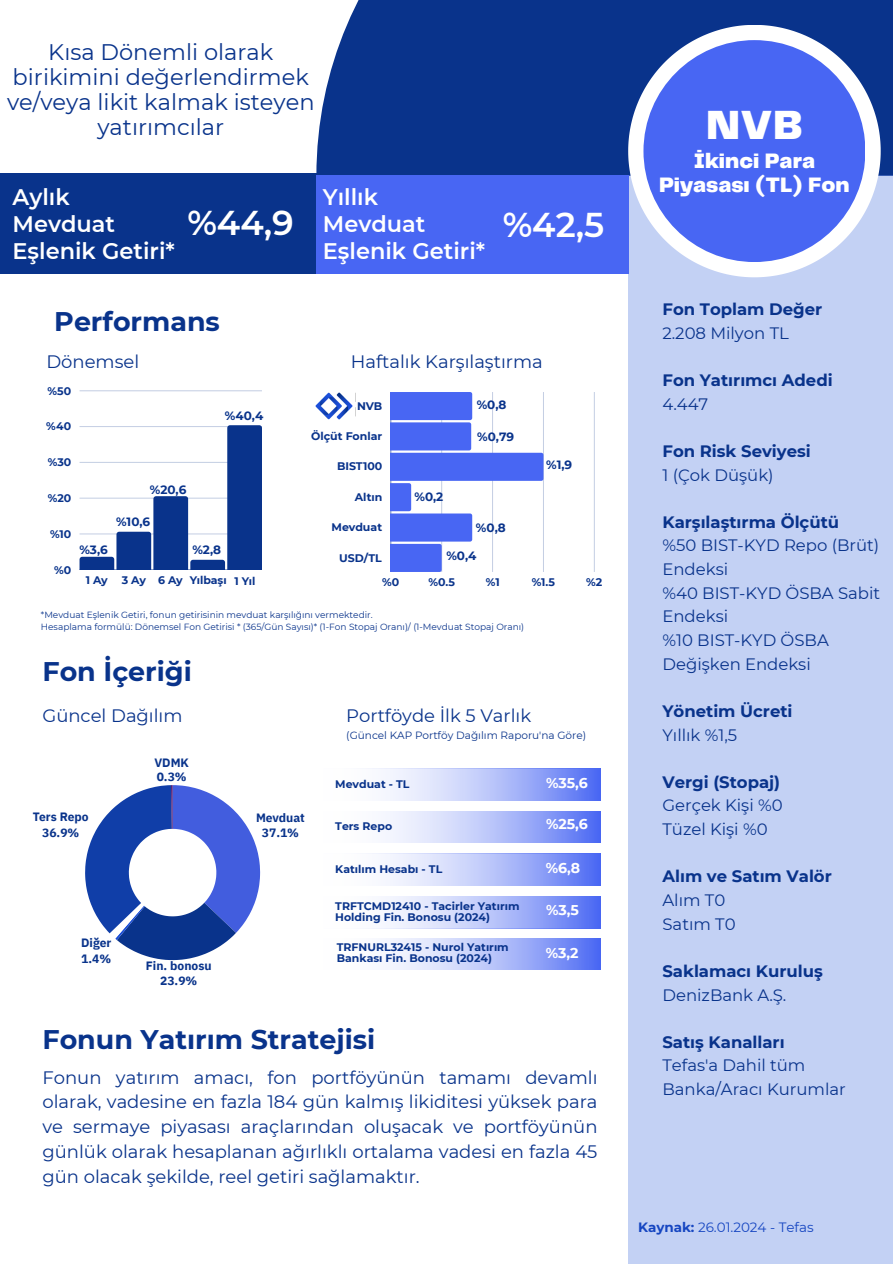
<style>
.page{position:relative;width:893px;height:1264px;background:#fff}
.page>*{position:absolute;margin:0;border:0;box-sizing:border-box;transform-origin:0 0}
.t1{font:900 42.3px "Telegraf";color:#fff}
.t2{font:600 34.35px "Montserrat";color:#fff}
.t3{font:700 26.85px "Montserrat";color:#09338b}
.t4{font:22.5px/24.8px "Montserrat";color:#09338b;text-align:center}
.t5{font:600 22.5px/27px "Montserrat";color:#fff}
.t6{font:900 21.75px/23.5px "Telegraf";color:#fff;text-align:center}
.t7{font:18px/24.8px "Montserrat";color:#09338b;text-align:justify}
.t8{font:16.5px/23.7px "Montserrat";color:#09338b}
.t9{font:700 16.5px/23.7px "Montserrat";color:#09338b}
.t10{font:700 14.1px "Montserrat";color:#fff}
.t11{font:13.5px "Montserrat";color:#1646c1}
.t12{font:700 12px/14.7px "IBM Plex Sans";color:#09338b;text-align:center}
.t13{font:700 12px "Montserrat";color:#09338b}
.t14{font:700 10.95px/10.9px "Montserrat";color:#09338b}
.t15{font:10.5px "Montserrat";color:#09338b}
.t16{font:9px "Montserrat";color:#09338b}
.s1{font-weight:400}
.s2{font-weight:700}
</style>
<div class="page">
<div style="left:316px;top:0;width:576px;height:176px;background:#09338b"></div>
<div style="left:628px;top:176px;width:264px;height:1087px;background:#c3d1f4"></div>
<svg style="left:628px;top:25px;width:252px;height:252px"></svg>
<div style="left:643px;top:40px;width:222px;height:222px;background:#4866f3;border-radius:50%"></div>
<div style="left:0;top:174px;width:316px;height:100px;background:#09338b"></div>
<div style="left:316px;top:176px;width:312px;height:98px;background:#4866f3"></div>
<svg style="left:85px;top:785px;width:175px;height:175px"></svg>
<hr style="left:79px;top:390px;width:183px;height:1px;background:#09338b">
<hr style="left:79px;top:569px;width:183px;height:1px;background:#09338b">
<svg style="left:79px;top:425px;width:183px;height:144px"></svg>
<svg style="left:386px;top:811px;width:214px;height:31px;background:#b0bdf9"></svg>
<svg style="left:368px;top:853px;width:232px;height:32px"></svg>
<svg style="left:386px;top:896px;width:214px;height:32px;background:#b0bdf9"></svg>
<svg style="left:386px;top:938px;width:214px;height:31px;background:#b0bdf9"></svg>
<svg style="left:386px;top:769px;width:214px;height:31px;background:#b0bdf9"></svg>
<hr style="left:543px;top:392px;width:1px;height:180px;background:#09338b">
<hr style="left:594px;top:392px;width:1px;height:180px;background:#09338b">
<hr style="left:390px;top:392px;width:1px;height:180px;background:#09338b">
<svg style="left:391px;top:392px;width:152px;height:180px"></svg>
<img style="left:315px;top:392px;width:38px;height:27px">
<p class="t4" style="left:7px;top:40px;width:309px">Kısa Dönemli olarak birikimini değerlendirmek ve/veya likit kalmak isteyen yatırımcılar</p>
<p class="t5" style="left:12px;top:183px;width:59px">Aylık</p>
<p class="t5" style="left:12px;top:210px;width:164px">Mevduat<br>Eşlenik Getiri*</p>
<p class="t2" style="left:187px;top:202px;width:108px">%44,9</p>
<h5 class="t5" style="left:323px;top:183px;width:57px">Yıllık</h5>
<h5 class="t5" style="left:323px;top:210px;width:164px">Mevduat<br>Eşlenik Getiri*</h5>
<p class="t2" style="left:502px;top:204px;width:103px">%42,5</p>
<h5 class="t3" style="left:54px;top:305px;width:167px">Performans</h5>
<h5 class="t7" style="left:46px;top:349px;width:94px">Dönemsel</h5>
<h5 class="t7" style="left:351px;top:349px;width:193px">Haftalık Karşılaştırma</h5>
<p class="t14" style="left:47px;top:385px;width:25px">%50</p>
<p class="t14" style="left:46px;top:421px;width:26px">%40</p>
<p class="t13" style="left:225px;top:408px;width:40px">%40,4</p>
<p class="t14" style="left:48px;top:457px;width:25px">%30</p>
<p class="t14" style="left:48px;top:492px;width:25px">%20</p>
<p class="t14" style="left:50px;top:528px;width:23px">%10</p>
<p class="t14" style="left:54px;top:564px;width:19px">%0</p>
<h5 class="t13" style="left:150px;top:482px;width:38px">%20,6</h5>
<p class="t13" style="left:79px;top:542px;width:30px">%3,6</p>
<h2 class="t13" style="left:116px;top:514px;width:36px">%10,6</h2>
<h5 class="t13" style="left:192px;top:542px;width:30px">%2,8</h5>
<p class="t14" style="left:86px;top:574px;width:24px">1 Ay</p>
<p class="t14" style="left:122px;top:574px;width:135px">3 Ay 6 Ay Yılbaşı 1 Yıl</p>
<p class="t14" style="left:357px;top:400px;width:27px">NVB</p>
<p class="t14" style="left:311px;top:430px;width:73px">Ölçüt Fonlar</p>
<p class="t14" style="left:337px;top:461px;width:47px">BIST100</p>
<p class="t14" style="left:354px;top:491px;width:29px">Altın</p>
<p class="t14" style="left:331px;top:522px;width:52px">Mevduat</p>
<p class="t14" style="left:339px;top:552px;width:44px">USD/TL</p>
<h6 class="t13" style="left:414px;top:489px;width:30px">%0,2</h6>
<h6 class="t13" style="left:476px;top:397px;width:31px">%0,8</h6>
<p class="t13" style="left:477px;top:429px;width:38px">%0,79</p>
<p class="t13" style="left:476px;top:520px;width:31px">%0,8</p>
<p class="t13" style="left:446px;top:548px;width:32px">%0,4</p>
<p class="t13" style="left:546px;top:457px;width:28px">%1,9</p>
<p class="t14" style="left:382px;top:576px;width:19px">%0</p>
<p class="t14" style="left:428px;top:576px;width:28px">%0.5</p>
<p class="t14" style="left:486px;top:576px;width:15px">%1</p>
<p class="t14" style="left:532px;top:576px;width:25px">%1.5</p>
<p class="t14" style="left:586px;top:576px;width:18px">%2</p>
<p class="t16" style="left:41px;top:609px;width:333px">*Mevduat Eşlenik Getiri, fonun getirisinin mevduat karşılığını vermektedir.</p>
<p class="t16" style="left:41px;top:621px;width:485px">Hesaplama formülü: Dönemsel Fon Getirisi * (365/Gün Sayısı)* (1-Fon Stopaj Oranı)/ (1-Mevduat Stopaj Oranı)</p>
<h5 class="t3" style="left:42px;top:654px;width:151px">Fon İçeriği</h5>
<h5 class="t7" style="left:42px;top:702px;width:142px">Güncel Dağılım</h5>
<h5 class="t7" style="left:346px;top:703px;width:186px">Portföyde İlk 5 Varlık</h5>
<h5 class="t15" style="left:346px;top:728px;width:241px">(Güncel KAP Portföy Dağılım Raporu'na Göre)</h5>
<p class="t12" style="left:33px;top:808px;width:57px;line-height:15.6px">Ters Repo<br>36.9%</p>
<p class="t12" style="left:154px;top:755px;width:36px;line-height:14.2px;text-align:left">VDMK<br>0.3%</p>
<p class="t12" style="left:81px;top:934px;width:32px;line-height:16.2px;text-align:left">Diğer<br>1.4%</p>
<p class="t12" style="left:146px;top:958px;width:67px">Fin. bonosu<br>23.9%</p>
<p class="t12" style="left:256px;top:810px;width:50px">Mevduat<br>37.1%</p>
<p class="t14" style="left:335px;top:778px;width:76px">Mevduat - TL</p>
<p class="t14" style="left:335px;top:820px;width:58px">Ters Repo</p>
<p class="t14" style="left:335px;top:863px;width:109px">Katılım Hesabı - TL</p>
<p class="t14" style="left:335px;top:900px;width:186px">TRFTCMD12410 - Tacirler Yatırım<br>Holding Fin. Bonosu (2024)</p>
<p class="t14" style="left:337px;top:941px;width:173px">TRFNURL32415 - Nurol Yatırım<br>Bankası Fin. Bonosu (2024)</p>
<p class="t3" style="left:42px;top:1023px;width:334px">Fonun Yatırım Stratejisi</p>
<p class="t10" style="left:546px;top:774px;width:43px">%35,6</p>
<p class="t10" style="left:546px;top:815px;width:43px">%25,6</p>
<h2 class="t10" style="left:545px;top:859px;width:36px">%6,8</h2>
<h5 class="t10" style="left:546px;top:901px;width:34px">%3,5</h5>
<p class="t10" style="left:545px;top:944px;width:34px">%3,2</p>
<p class="t7" style="left:42px;top:1064px;width:556px">Fonun yatırım amacı, fon portföyünün tamamı devamlı olarak, vadesine en fazla 184 gün kalmış likiditesi yüksek para ve sermaye piyasası araçlarından oluşacak ve portföyünün günlük olarak hesaplanan ağırlıklı ortalama vadesi en fazla 45 gün olacak şekilde, reel getiri sağlamaktır.</p>
<p class="t1" style="left:706px;top:107px;width:98px">NVB</p>
<p class="t6" style="left:659px;top:150px;width:192px">İkinci Para<br>Piyasası (TL) Fon</p>
<p class="t9" style="left:662px;top:297px;width:161px">Fon Toplam Değer<br><span class="s1">2.208 Milyon TL</span></p>
<h3 class="t9" style="left:662px;top:368px;width:172px">Fon Yatırımcı Adedi<br><span class="s1">4.447</span></h3>
<h4 class="t9" style="left:662px;top:439px;width:150px">Fon Risk Seviyesi<br><span class="s1">1 (Çok Düşük)</span></h4>
<h3 class="t8" style="left:662px;top:510px;width:219px"><span class="s2">Karşılaştırma Ölçütü<br></span>%50 BIST-KYD Repo (Brüt)<br>Endeksi<br>%40 BIST-KYD ÖSBA Sabit<br>Endeksi<br>%10 BIST-KYD ÖSBA<br>Değişken Endeksi</h3>
<h3 class="t9" style="left:662px;top:699px;width:132px">Yönetim Ücreti<br><span class="s1">Yıllık %1,5</span></h3>
<h1 class="t8" style="left:662px;top:770px;width:122px"><span class="s2">Vergi (Stopaj)<br></span>Gerçek Kişi %0<br>Tüzel Kişi %0</h1>
<h3 class="t9" style="left:662px;top:864px;width:171px">Alım ve Satım Valör<br><span class="s1">Alım T0<br>Satım T0</span></h3>
<h3 class="t9" style="left:662px;top:959px;width:162px">Saklamacı Kuruluş<br><span class="s1">DenizBank A.Ş.</span></h3>
<h1 class="t8" style="left:662px;top:1030px;width:185px"><span class="s2">Satış Kanalları<br></span>Tefas'a Dahil tüm<br>Banka/Aracı Kurumlar</h1>
<p class="t11" style="left:638px;top:1219px;width:177px"><span class="s2">Kaynak:</span> 26.01.2024 - Tefas</p>
</div>
